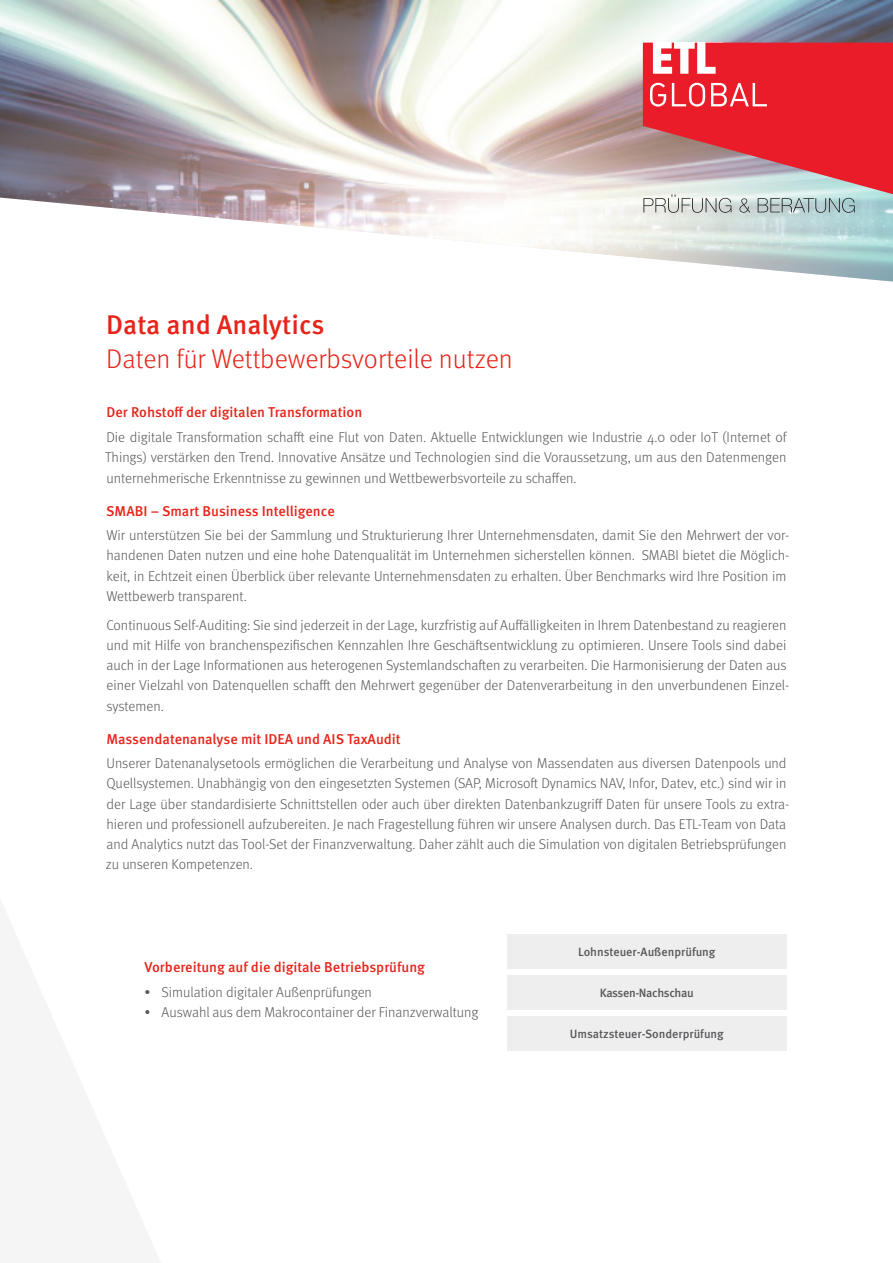
<style>
.page{position:relative;width:893px;height:1263px;background:#fff}
.page>*{position:absolute;margin:0;border:0;box-sizing:border-box;transform-origin:0 0}
.Subline_Innen{font:300 27px "Meta OT";color:#e72419}
.Subline_Innen-2{font:500 27px "Meta OT";color:#e72419}
.Fließtext{font:300 14.25px/20.2px "Meta OT";color:#57585a}
.Headline_klein{font:500 14.25px "Meta OT";color:#e72419}
.Headline_klein-2{font:300 14.25px "Meta OT";color:#57585a}
.Headline_klein-3{font:500 12px "Meta OT";color:#57585a}
.Headline_klein-4{font:500 12px "Meta OT";letter-spacing:-.035em;color:#57585a}
</style>
<div class="page">
<img style="left:235px;top:0;width:658px;height:282px">
<svg style="left:0;top:0;width:235px;height:220px"></svg>
<div style="left:507px;top:934px;width:280px;height:35px;background:#eeeeef"></div>
<div style="left:507px;top:975px;width:280px;height:35px;background:#eeeeef"></div>
<div style="left:507px;top:1016px;width:280px;height:34px;background:#eeeeef"></div>
<svg style="left:643px;top:43px;width:250px;height:170px;background:#de5f67"></svg>
<p class="Subline_Innen-2" style="left:106px;top:307px;width:220px">Data and Analytics</p>
<p class="Subline_Innen" style="left:106px;top:343px;width:408px">Daten für Wettbewerbsvorteile nutzen</p>
<p class="Headline_klein" style="left:107px;top:404px;width:257px">Der Rohstoff der digitalen Transformation</p>
<p class="Fließtext" style="left:105px;top:427px;width:683px;text-align:justify">Die digitale Transformation schafft eine Flut von Daten. Aktuelle Entwicklungen wie Industrie 4.0 oder IoT (Internet of Things) verstärken den Trend. Innovative Ansätze und Technologien sind die Voraussetzung, um aus den Datenmengen unternehmerische Erkenntnisse zu gewinnen und Wettbewerbsvorteile zu schaffen.</p>
<p class="Headline_klein" style="left:106px;top:502px;width:230px">SMABI – Smart Business Intelligence</p>
<p class="Fließtext" style="left:106px;top:525px;width:684px">Wir unterstützen Sie bei der Sammlung und Strukturierung Ihrer Unternehmensdaten, damit Sie den Mehrwert der vor&shy;handenen Daten nutzen und eine hohe Datenqualität im Unternehmen sicherstellen können. SMABI bietet die Möglich&shy;keit, in Echtzeit einen Überblick über relevante Unternehmensdaten zu erhalten. Über Benchmarks wird Ihre Position im Wettbewerb transparent.</p>
<p class="Fließtext" style="left:106px;top:615px;width:685px">Continuous Self-Auditing: Sie sind jederzeit in der Lage, kurzfristig auf Auffälligkeiten in Ihrem Datenbestand zu reagieren und mit Hilfe von branchenspezifischen Kennzahlen Ihre Geschäftsentwicklung zu optimieren. Unsere Tools sind dabei auch in der Lage Informationen aus heterogenen Systemlandschaften zu verarbeiten. Die Harmonisierung der Daten aus einer Vielzahl von Datenquellen schafft den Mehrwert gegenüber der Datenverarbeitung in den unverbundenen Einzel&shy;systemen.</p>
<p class="Headline_klein" style="left:106px;top:730px;width:296px">Massendatenanalyse mit IDEA und AIS TaxAudit</p>
<p class="Fließtext" style="left:106px;top:753px;width:685px">Unserer Datenanalysetools ermöglichen die Verarbeitung und Analyse von Massendaten aus diversen Datenpools und Quellsystemen. Unabhängig von den eingesetzten Systemen (SAP, Microsoft Dynamics NAV, Infor, Datev, etc.) sind wir in der Lage über standardisierte Schnittstellen oder auch über direkten Datenbankzugriff Daten für unsere Tools zu extra&shy;hieren und professionell aufzubereiten. Je nach Fragestellung führen wir unsere Analysen durch. Das ETL-Team von Data and Analytics nutzt das Tool-Set der Finanzverwaltung. Daher zählt auch die Simulation von digitalen Betriebsprüfungen zu unseren Kompetenzen.</p>
<p class="Headline_klein" style="left:145px;top:958px;width:282px">Vorbereitung auf die digitale Betriebsprüfung</p>
<p class="Headline_klein-2" style="left:145px;top:983px;width:229px">• Simulation digitaler Außenprüfungen</p>
<p class="Headline_klein-2" style="left:145px;top:1004px;width:335px">• Auswahl aus dem Makrocontainer der Finanzverwaltung</p>
<p class="Headline_klein-3" style="left:578px;top:945px;width:139px">Lohnsteuer-Außenprüfung</p>
<p class="Headline_klein-4" style="left:600px;top:985px;width:95px">Kassen-Nachschau</p>
<p class="Headline_klein-3" style="left:570px;top:1026px;width:155px">Umsatzsteuer-Sonderprüfung</p>
</div>
